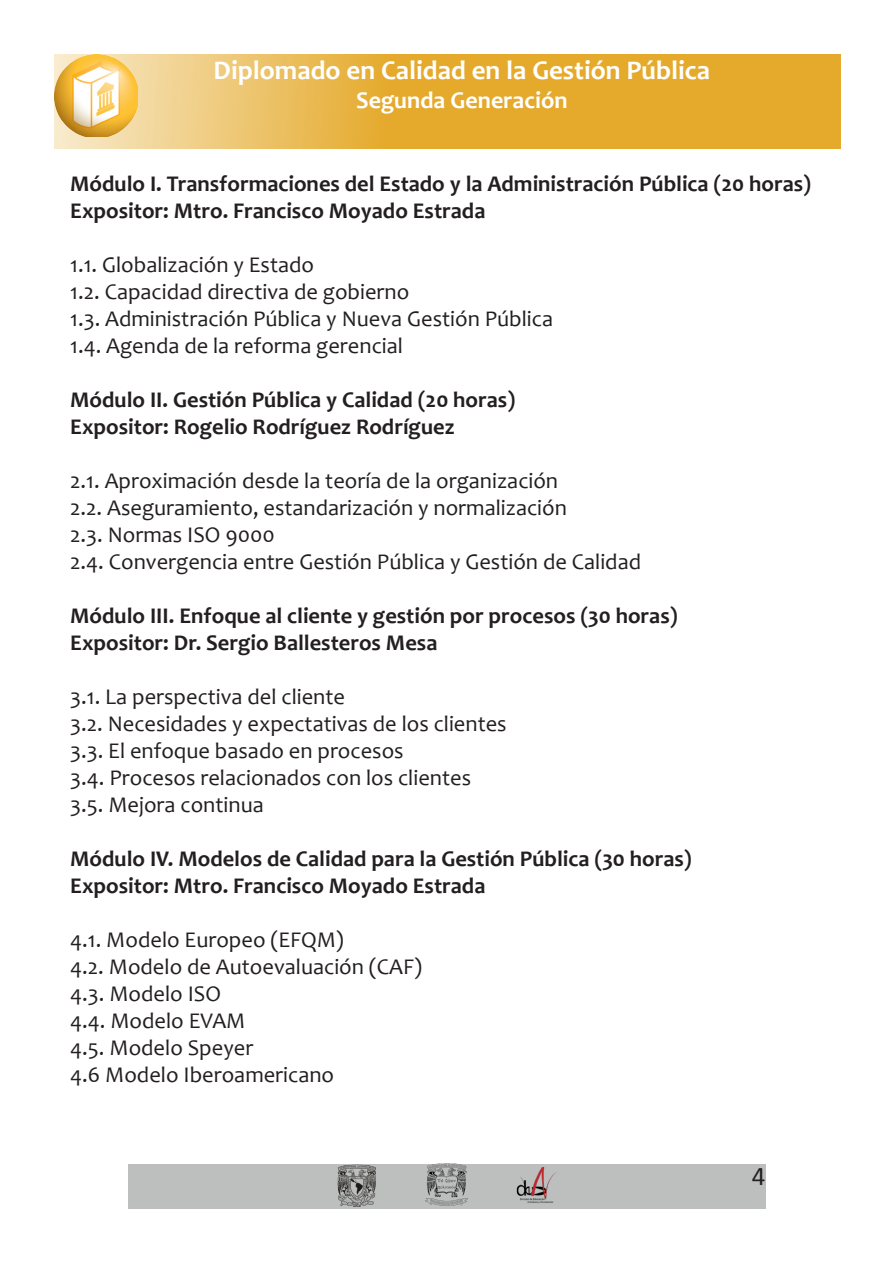
<style>
.page{position:relative;width:893px;height:1263px;background:#fff}
.page>*{position:absolute;margin:0;border:0;box-sizing:border-box;transform-origin:0 0}
.t1{font:700 27px "Candara";color:#fff}
.t2{font:27px "Calibri";color:#231f20}
.t3{font:700 24px "Candara";color:#fff}
.t4{font:22.5px "Candara";color:#231f20}
.t5{font:700 22.5px "Candara";color:#231f20}
</style>
<div class="page">
<svg style="left:54px;top:54px;width:786px;height:94px;background:#e7b343"></svg>
<img style="left:54px;top:54px;width:83px;height:82px">
<div style="left:128px;top:1164px;width:637px;height:45px;background:#bdbfbf"></div>
<img style="left:516px;top:1167px;width:40px;height:37px">
<img style="left:337px;top:1164px;width:39px;height:43px">
<img style="left:425px;top:1163px;width:43px;height:43px">
<p class="t1" style="left:214px;top:53px;width:498px">Diplomado en Calidad en la Gestión Pública</p>
<p class="t3" style="left:356px;top:85px;width:213px">Segunda Generación</p>
<p class="t5" style="left:70px;top:170px;width:742px">Módulo I. Transformaciones del Estado y la Administración Pública (20 horas)</p>
<p class="t5" style="left:70px;top:197px;width:417px">Expositor: Mtro. Francisco Moyado Estrada</p>
<p class="t4" style="left:70px;top:251px;width:245px">1.1. Globalización y Estado</p>
<p class="t4" style="left:70px;top:278px;width:341px">1.2. Capacidad directiva de gobierno</p>
<p class="t4" style="left:70px;top:305px;width:484px">1.3. Administración Pública y Nueva Gestión Pública</p>
<p class="t4" style="left:70px;top:332px;width:334px">1.4. Agenda de la reforma gerencial</p>
<p class="t5" style="left:70px;top:386px;width:447px">Módulo II. Gestión Pública y Calidad (20 horas)</p>
<p class="t5" style="left:70px;top:413px;width:386px">Expositor: Rogelio Rodríguez Rodríguez</p>
<p class="t4" style="left:70px;top:467px;width:489px">2.1. Aproximación desde la teoría de la organización</p>
<p class="t4" style="left:70px;top:494px;width:498px">2.2. Aseguramiento, estandarización y normalización</p>
<p class="t4" style="left:70px;top:521px;width:206px">2.3. Normas ISO 9000</p>
<p class="t4" style="left:70px;top:548px;width:572px">2.4. Convergencia entre Gestión Pública y Gestión de Calidad</p>
<p class="t5" style="left:70px;top:602px;width:609px">Módulo III. Enfoque al cliente y gestión por procesos (30 horas)</p>
<p class="t5" style="left:70px;top:629px;width:369px">Expositor: Dr. Sergio Ballesteros Mesa</p>
<p class="t4" style="left:70px;top:683px;width:276px">3.1. La perspectiva del cliente</p>
<p class="t4" style="left:70px;top:710px;width:438px">3.2. Necesidades y expectativas de los clientes</p>
<p class="t4" style="left:70px;top:737px;width:335px">3.3. El enfoque basado en procesos</p>
<p class="t4" style="left:70px;top:764px;width:402px">3.4. Procesos relacionados con los clientes</p>
<p class="t4" style="left:70px;top:791px;width:195px">3.5. Mejora continua</p>
<p class="t5" style="left:70px;top:845px;width:623px">Módulo IV. Modelos de Calidad para la Gestión Pública (30 horas)</p>
<p class="t5" style="left:70px;top:872px;width:417px">Expositor: Mtro. Francisco Moyado Estrada</p>
<p class="t4" style="left:70px;top:926px;width:275px">4.1. Modelo Europeo (EFQM)</p>
<p class="t4" style="left:70px;top:953px;width:353px">4.2. Modelo de Autoevaluación (CAF)</p>
<p class="t4" style="left:70px;top:980px;width:152px">4.3. Modelo ISO</p>
<p class="t4" style="left:70px;top:1007px;width:177px">4.4. Modelo EVAM</p>
<p class="t4" style="left:70px;top:1034px;width:185px">4.5. Modelo Speyer</p>
<p class="t4" style="left:70px;top:1061px;width:265px">4.6 Modelo Iberoamericano</p>
<p class="t2" style="left:752px;top:1158px;width:15px">4</p>
</div>
